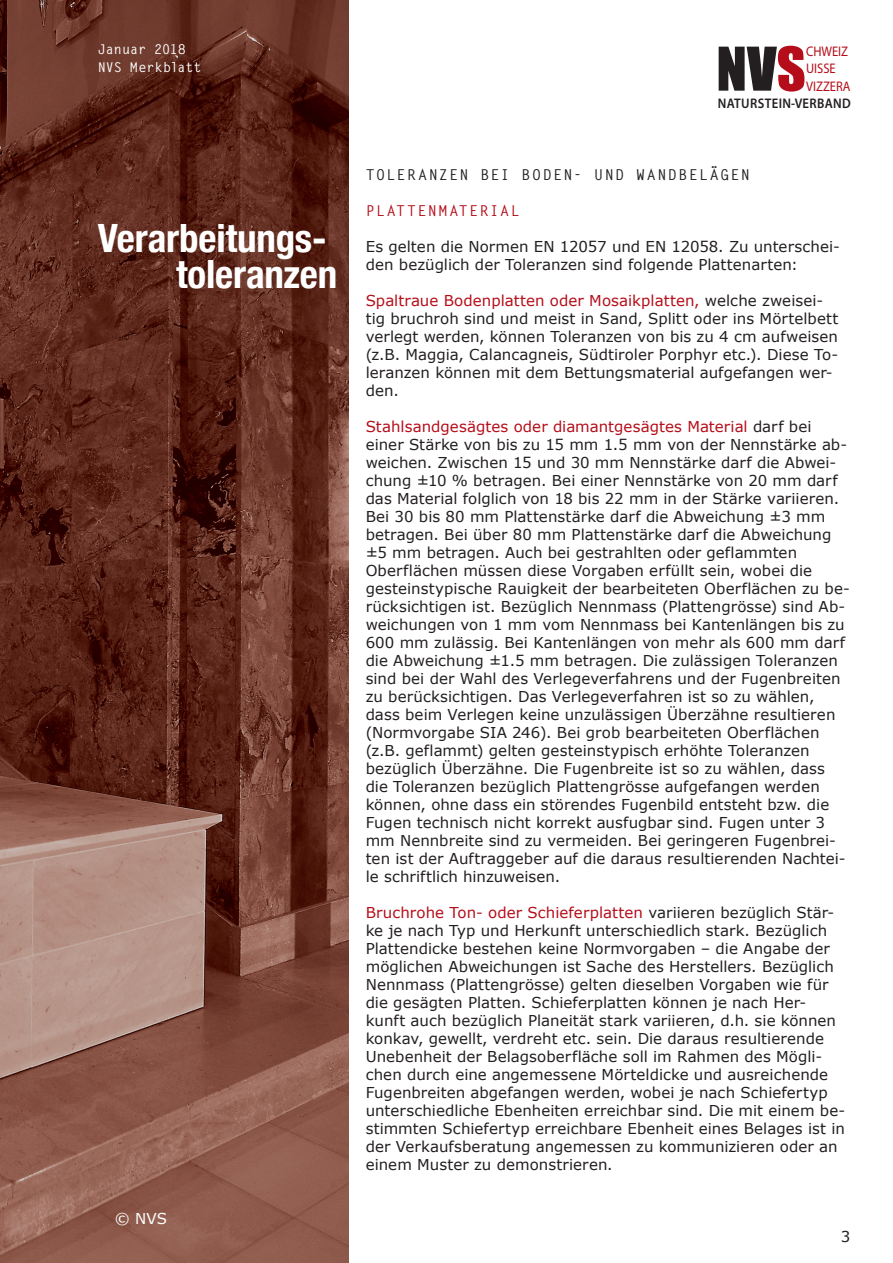
<style>
.page{position:relative;width:893px;height:1263px;background:#fff}
.page>*{position:absolute;margin:0;border:0;box-sizing:border-box;transform-origin:0 0}
.t1{font:55.65px "Impact";color:#231f20}
.t2{font:700 condensed 39px/36px "Helvetica Neue";letter-spacing:-.005em;color:#fff;text-align:right}
.t3{font:15px/18px "Verdana";letter-spacing:.005em;color:#231f20}
.t4{font:700 15px "Letter Gothic";letter-spacing:.09em;color:#231f20}
.t5{font:700 15px "Letter Gothic";letter-spacing:.09em;color:#b50e1a}
.t6{font:15px "Verdana";color:#fff}
.t7{font:600 13.95px "Myriad Pro";letter-spacing:.03em;color:#231f20;scale:.91 1}
.t8{font:13.95px/17.4px "Myriad Pro";color:#b50e1a;scale:.9 1}
.t9{font:700 13.5px/18px "Letter Gothic";letter-spacing:-.005em;color:#fff}
.s1{color:#b50e1a}
</style>
<div class="page">
<svg style="left:0;top:0;width:349px;height:1263px;background:#713f32"></svg>
<p class="t9" style="left:98px;top:40px;width:105px">Januar 2018<br>NVS Merkblatt</p>
<h2 class="t2" style="left:98px;top:217px;width:241px">Verarbeitungs&shy;toleranzen</h2>
<p class="t6" style="left:115px;top:1209px;width:54px">© NVS</p>
<h1 class="t1" style="left:716px;top:34px;width:91px">NV<span class="s1">S</span></h1>
<p class="t7" style="left:718px;top:94px;width:148px">NATURSTEIN-VERBAND</p>
<p class="t8" style="left:806px;top:42px;width:51px">CHWEIZ<br>UISSE<br>VIZZERA</p>
<p class="t4" style="left:366px;top:166px;width:386px">TOLERANZEN BEI BODEN- UND WANDBELÄGEN</p>
<p class="t5" style="left:366px;top:202px;width:155px">PLATTENMATERIAL</p>
<p class="t3" style="left:366px;top:237px;width:476px">Es gelten die Normen EN 12057 und EN 12058. Zu unterschei&shy;den bezüglich der Toleranzen sind folgende Plattenarten:</p>
<p class="t3" style="left:366px;top:291px;width:474px"><span class="s1">Spaltraue Bodenplatten oder Mosaikplatten,</span> welche zweisei&shy;tig bruchroh sind und meist in Sand, Splitt oder ins Mörtelbett verlegt werden, können Toleranzen von bis zu 4 cm aufweisen (z.B. Maggia, Calancagneis, Südtiroler Porphyr etc.). Diese To&shy;leranzen können mit dem Bettungsmaterial aufgefangen wer&shy;den.</p>
<p class="t3" style="left:366px;top:417px;width:486px"><span class="s1">Stahlsandgesägtes oder diamantgesägtes Material</span> darf bei einer Stärke von bis zu 15 mm 1.5 mm von der Nennstärke ab&shy;weichen. Zwischen 15 und 30 mm Nennstärke darf die Abwei&shy;chung ±10 % betragen. Bei einer Nennstärke von 20 mm darf das Material folglich von 18 bis 22 mm in der Stärke variieren.<br>Bei 30 bis 80 mm Plattenstärke darf die Abweichung ±3 mm betragen. Bei über 80 mm Plattenstärke darf die Abweichung ±5 mm betragen. Auch bei gestrahlten oder geflammten Oberflächen müssen diese Vorgaben erfüllt sein, wobei die gesteinstypische Rauigkeit der bearbeiteten Oberflächen zu be&shy;rücksichtigen ist. Bezüglich Nennmass (Plattengrösse) sind Ab&shy;weichungen von 1 mm vom Nennmass bei Kantenlängen bis zu 600 mm zulässig. Bei Kantenlängen von mehr als 600 mm darf die Abweichung ±1.5 mm betragen. Die zulässigen Toleranzen sind bei der Wahl des Verlegeverfahrens und der Fugenbreiten zu berücksichtigen. Das Verlegeverfahren ist so zu wählen, dass beim Verlegen keine unzulässigen Überzähne resultieren (Normvorgabe SIA 246). Bei grob bearbeiteten Oberflächen (z.B. geflammt) gelten gesteinstypisch erhöhte Toleranzen bezüglich Überzähne. Die Fugenbreite ist so zu wählen, dass die Toleranzen bezüglich Plattengrösse aufgefangen werden können, ohne dass ein störendes Fugenbild entsteht bzw. die Fugen technisch nicht korrekt ausfugbar sind. Fugen unter 3 mm Nennbreite sind zu vermeiden. Bei geringeren Fugenbrei&shy;ten ist der Auftraggeber auf die daraus resultierenden Nachtei&shy;le schriftlich hinzuweisen.</p>
<p class="t3" style="left:366px;top:903px;width:481px"><span class="s1">Bruchrohe Ton- oder Schieferplatten</span> variieren bezüglich Stär&shy;ke je nach Typ und Herkunft unterschiedlich stark. Bezüglich Plattendicke bestehen keine Normvorgaben – die Angabe der möglichen Abweichungen ist Sache des Herstellers. Bezüglich Nennmass (Plattengrösse) gelten dieselben Vorgaben wie für die gesägten Platten. Schieferplatten können je nach Her&shy;kunft auch bezüglich Planeität stark variieren, d.h. sie können konkav, gewellt, verdreht etc. sein. Die daraus resultierende Unebenheit der Belagsoberfläche soll im Rahmen des Mögli&shy;chen durch eine angemessene Mörteldicke und ausreichende Fugenbreiten abgefangen werden, wobei je nach Schiefertyp unterschiedliche Ebenheiten erreichbar sind. Die mit einem be&shy;stimmten Schiefertyp erreichbare Ebenheit eines Belages ist in der Verkaufsberatung angemessen zu kommunizieren oder an einem Muster zu demonstrieren.</p>
<p class="t3" style="left:841px;top:1227px;width:11px">3</p>
</div>
